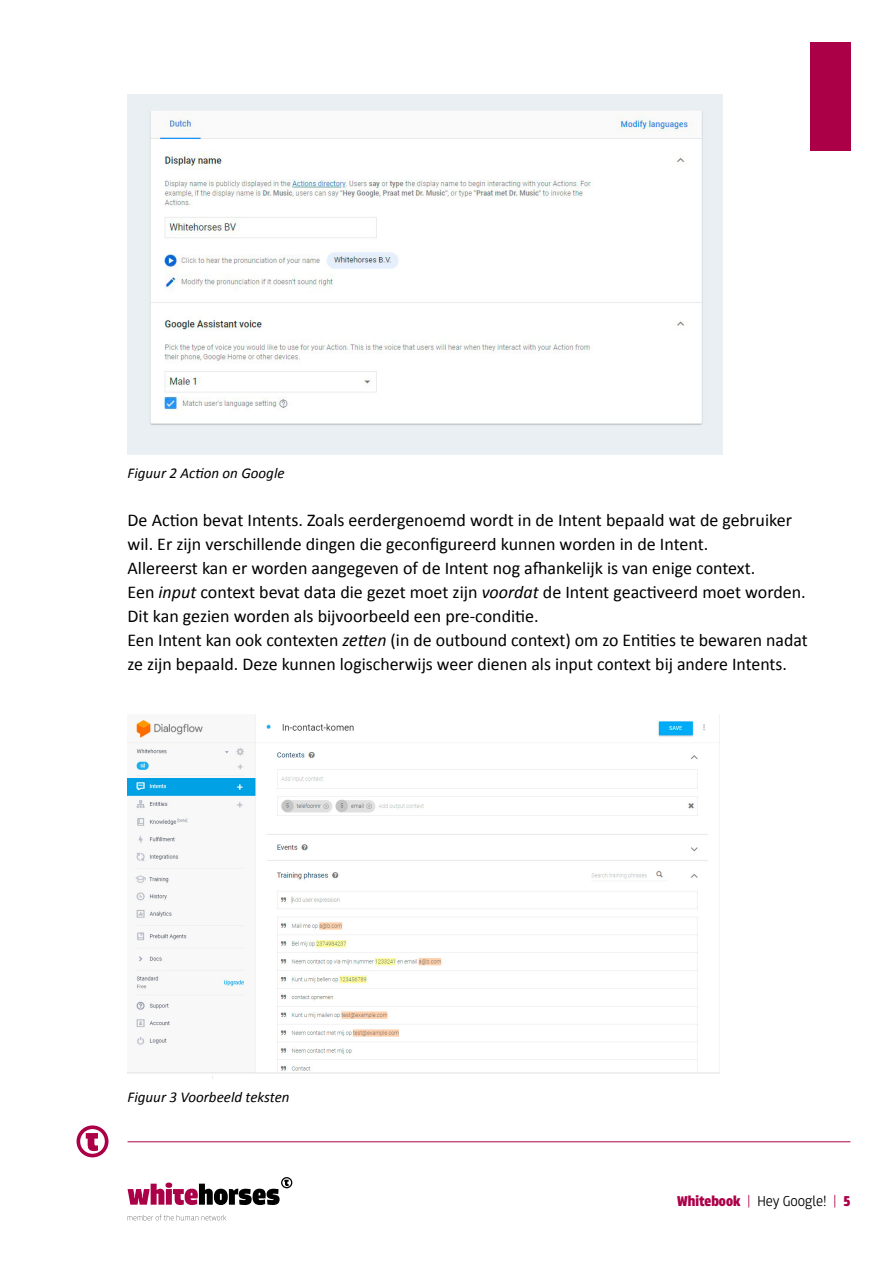
<style>
.page{position:relative;width:893px;height:1263px;background:#fff}
.page>*{position:absolute;margin:0;border:0;box-sizing:border-box;transform-origin:0 0}
.t1{font:18px/24px "Calibri";color:#000}
.t2{font:italic 15px "Calibri";color:#000}
.t3{font:900 15px "Breakers";color:#ab0048}
.s1{font-style:italic}
.s2{font-weight:300}
.s3{font-weight:300;color:#000}
</style>
<div class="page">
<svg style="left:128px;top:1177px;width:164px;height:28px"></svg>
<svg style="left:128px;top:1214px;width:98px;height:6px"></svg>
<hr style="left:128px;top:1141px;width:722px;height:1px;background:#ab0048">
<div style="left:77px;top:1125px;width:31px;height:32px;border:4px solid #ab0048;border-radius:50%"></div>
<svg style="left:86px;top:1133px;width:12px;height:18px"></svg>
<div style="left:810px;top:43px;width:40px;height:108px;background:#ab0048"></div>
<img style="left:128px;top:95px;width:595px;height:359px">
<img style="left:128px;top:715px;width:591px;height:363px">
<p class="t2" style="left:128px;top:463px;width:159px">Figuur 2 Action on Google</p>
<p class="t1" style="left:128px;top:508px;width:682px">De Action bevat Intents. Zoals eerdergenoemd wordt in de Intent bepaald wat de gebruiker wil. Er zijn verschillende dingen die geconfigureerd kunnen worden in de Intent.<br>Allereerst kan er worden aangegeven of de Intent nog afhankelijk is van enige context.<br>Een <span class="s1">input</span> context bevat data die gezet moet zijn <span class="s1">voordat</span> de Intent geactiveerd moet worden.<br>Dit kan gezien worden als bijvoorbeeld een pre-conditie.<br>Een Intent kan ook contexten <span class="s1">zetten</span> (in de outbound context) om zo Entities te bewaren nadat ze zijn bepaald. Deze kunnen logischerwijs weer dienen als input context bij andere Intents.</p>
<p class="t2" style="left:128px;top:1087px;width:164px">Figuur 3 Voorbeeld teksten</p>
<p class="t3" style="left:677px;top:1192px;width:175px">Whitebook <span class="s2">|</span> <span class="s3">Hey Google!</span> <span class="s2">|</span> 5</p>
</div>
